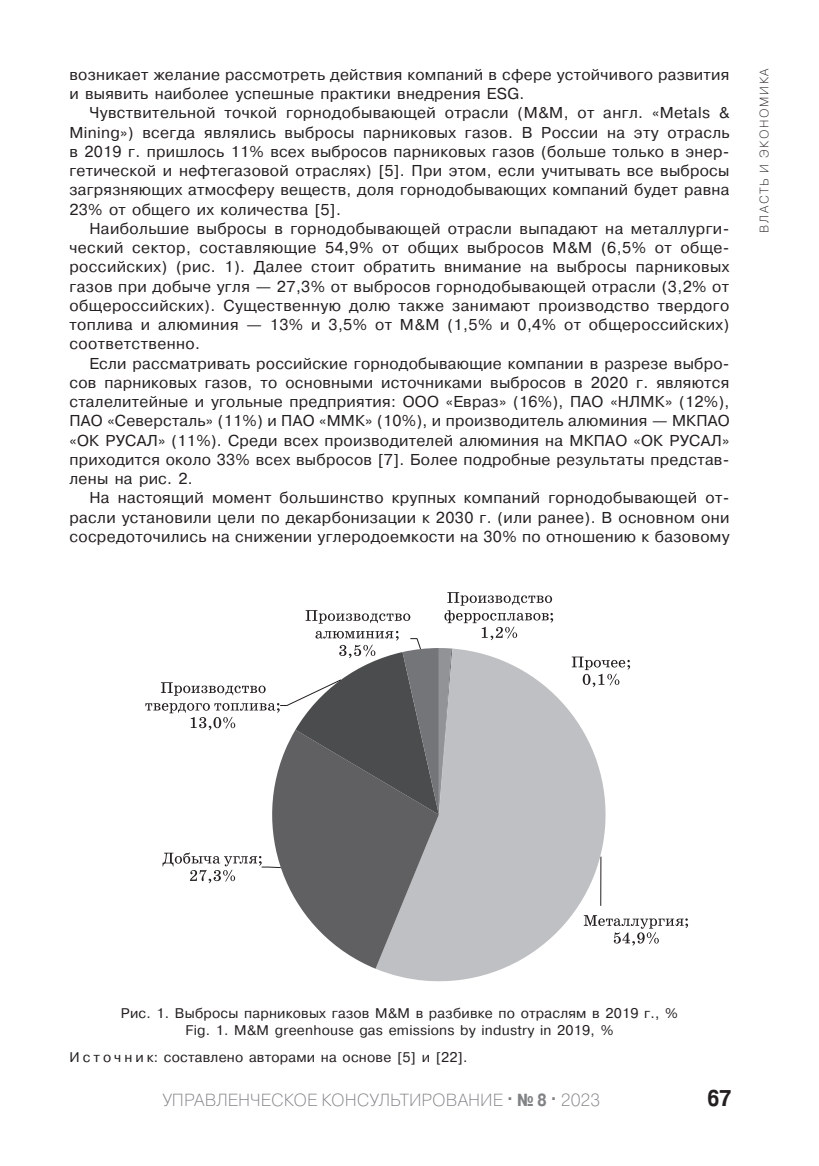
<style>
.page{position:relative;width:819px;height:1166px;background:#fff}
.page>*{position:absolute;margin:0;border:0;box-sizing:border-box;transform-origin:0 0}
.t1{font:700 22.75px "Pragmatica Cond C";color:#231f20}
.t2{font:17.5px "Pragmatica Light C";color:#808285}
.t3{font:15.75px/19.2px "Pragmatica";letter-spacing:.015em;color:#231f20;text-align:justify}
.t4{font:14px/16.8px "Pragmatica";letter-spacing:.015em;color:#231f20;text-align:center}
.t5{font:12.25px "Pragmatica Light C";letter-spacing:.14em;color:#231f20}
.s1{font-family:"Pragmatica Cond C";font-weight:700}
</style>
<div class="page">
<svg style="left:377px;top:777px;width:229px;height:204px;fill:#bfc0c3"></svg>
<svg style="left:300px;top:907px;width:139px;height:62px"></svg>
<svg style="left:262px;top:687px;width:339px;height:220px"></svg>
<svg style="left:571px;top:656px;width:59px;height:31px"></svg>
<svg style="left:583px;top:915px;width:105px;height:30px"></svg>
<svg style="left:162px;top:852px;width:100px;height:31px"></svg>
<svg style="left:161px;top:682px;width:104px;height:14px"></svg>
<svg style="left:145px;top:703px;width:135px;height:27px"></svg>
<svg style="left:295px;top:592px;width:258px;height:222px"></svg>
<p class="t3" style="left:69px;top:65px;width:661px">возникает желание рассмотреть действия компаний в сфере устойчивого развития и выявить наиболее успешные практики внедрения ESG.</p>
<p class="t3" style="left:69px;top:104px;width:661px;text-indent:20px">Чувствительной точкой горнодобывающей отрасли (M&amp;M, от англ. «Metals &amp; Mining») всегда являлись выбросы парниковых газов. В России на эту отрасль в 2019 г. пришлось 11% всех выбросов парниковых газов (больше только в энер&shy;гетической и нефтегазовой отраслях) [5]. При этом, если учитывать все выбросы загрязняющих атмосферу веществ, доля горнодобывающих компаний будет равна 23% от общего их количества [5].</p>
<p class="t3" style="left:69px;top:219px;width:661px;text-indent:20px">Наибольшие выбросы в горнодобывающей отрасли выпадают на металлурги&shy;ческий сектор, составляющие 54,9% от общих выбросов M&amp;M (6,5% от обще&shy;российских) (рис. 1). Далее стоит обратить внимание на выбросы парниковых газов при добыче угля — 27,3% от выбросов горнодобывающей отрасли (3,2% от общероссийских). Существенную долю также занимают производство твердого топлива и алюминия — 13% и 3,5% от M&amp;M (1,5% и 0,4% от общероссийских) соответственно.</p>
<p class="t3" style="left:69px;top:354px;width:661px;text-indent:20px">Если рассматривать российские горнодобывающие компании в разрезе выбро&shy;сов парниковых газов, то основными источниками выбросов в 2020 г. являются сталелитейные и угольные предприятия: ООО «Евраз» (16%), ПАО «НЛМК» (12%), ПАО «Северсталь» (11%) и ПАО «ММК» (10%), и производитель алюминия — МКПАО «ОК РУСАЛ» (11%). Среди всех производителей алюминия на МКПАО «ОК РУСАЛ» приходится около 33% всех выбросов [7]. Более подробные результаты представ&shy;лены на рис. 2.</p>
<p class="t3" style="left:69px;top:489px;width:661px;text-indent:20px">На настоящий момент большинство крупных компаний горнодобывающей от&shy;расли установили цели по декарбонизации к 2030 г. (или ранее). В основном они сосредоточились на снижении углеродоемкости на 30% по отношению к базовому</p>
<p class="t5" style="left:757px;top:233px;width:166px;rotate:-90deg">ВЛАСТЬ И ЭКОНОМИКА</p>
<p class="t4" style="left:121px;top:1005px;width:558px">Рис. 1. Выбросы парниковых газов M&amp;M в разбивке по отраслям в 2019 г., %<br>Fig. 1. M&amp;M greenhouse gas emissions by industry in 2019, %</p>
<p class="t4" style="left:69px;top:1049px;width:399px">И с т о ч н и к: составлено авторами на основе [5] и [22].</p>
<p class="t2" style="left:162px;top:1090px;width:439px">УПРАВЛЕНЧЕСКОЕ КОНСУЛЬТИРОВАНИЕ <sup>.</sup> <span class="s1">№ 8 </span><sup>.</sup> 2023</p>
<h1 class="t1" style="left:707px;top:1085px;width:25px">67</h1>
</div>
